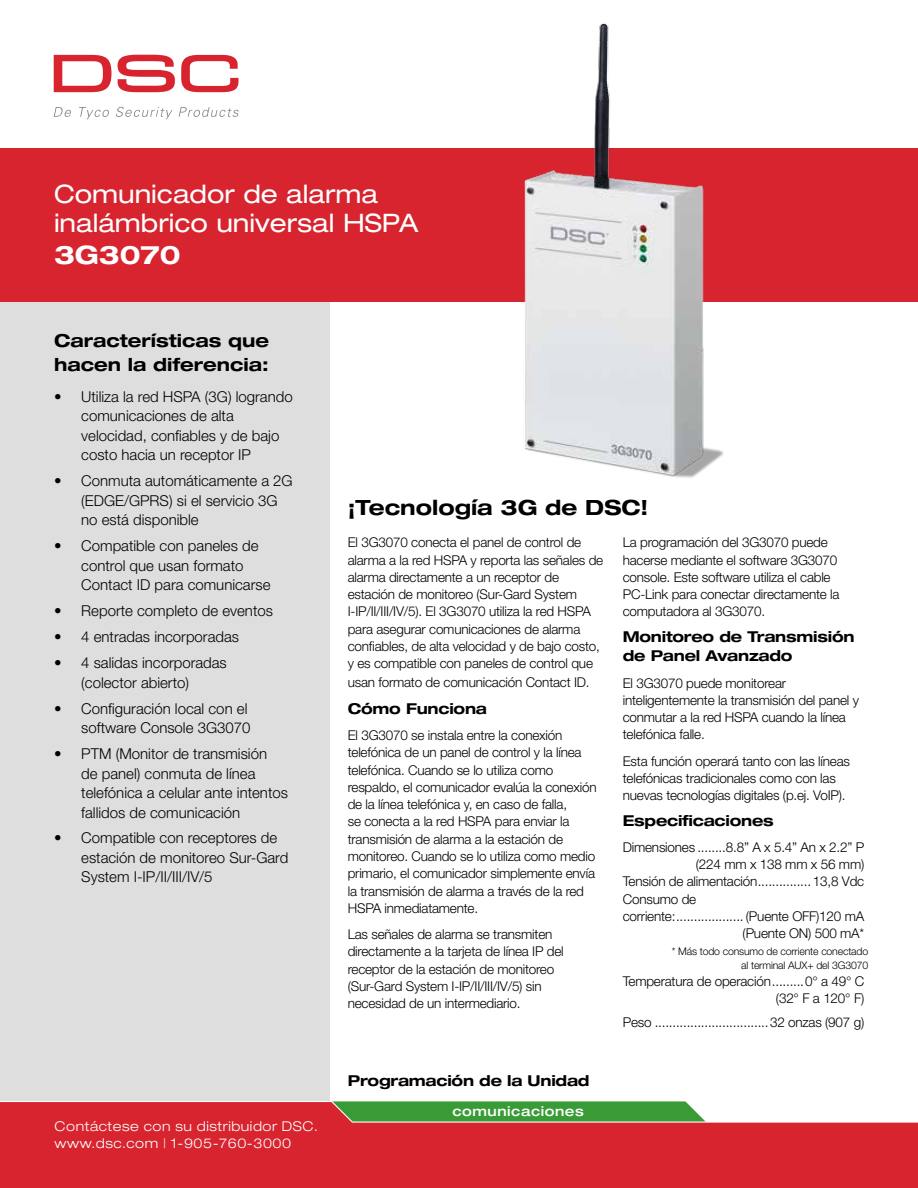
<style>
.page{position:relative;width:918px;height:1188px;background:#fff}
.page>*{position:absolute;margin:0;border:0;box-sizing:border-box;transform-origin:0 0}
.t1{font:expanded 25.5px/28.5px "Helvetica Neue LT Std";color:#fff}
.t2{font:700 expanded 25.5px "Helvetica Neue LT Std";color:#fff}
.t3{font:700 expanded 21px "Helvetica Neue LT Std";color:#000}
.t4{font:700 expanded 18px/24px "Helvetica Neue LT Std";color:#000}
.t5{font:300 15px/19.5px "Helvetica Neue LT Std";color:#000}
.t6{font:700 expanded 15px/19.5px "Helvetica Neue LT Std";letter-spacing:-.015em;color:#000}
.t7{font:300 13.5px/17.2px "Helvetica Neue LT Pro";letter-spacing:-.015em;color:#000}
.t8{font:300 expanded 13.5px/16.5px "Helvetica Neue LT Std";letter-spacing:.04em;color:#fff}
.t9{font:500 expanded 13.5px "Helvetica Neue LT Std";letter-spacing:.04em;color:#fff}
.t10{font:300 10.5px/13.5px "Helvetica Neue LT Pro";letter-spacing:-.015em;color:#000;text-align:right}
</style>
<div class="page">
<div style="left:0;top:162px;width:329px;height:1026px;background:#dededf"></div>
<div style="left:0;top:148px;width:918px;height:154px;background:#d7242f"></div>
<svg style="left:0;top:1100px;width:918px;height:88px;background:#cc4040"></svg>
<svg style="left:54px;top:55px;width:57px;height:37px"></svg>
<svg style="left:118px;top:55px;width:57px;height:37px"></svg>
<svg style="left:181px;top:55px;width:57px;height:37px"></svg>
<svg style="left:54px;top:107px;width:17px;height:10px"></svg>
<svg style="left:79px;top:107px;width:30px;height:12px"></svg>
<svg style="left:116px;top:107px;width:57px;height:12px"></svg>
<svg style="left:179px;top:107px;width:60px;height:10px"></svg>
<img style="left:524px;top:23px;width:200px;height:455px">
<h1 class="t1" style="left:54px;top:179px;width:366px">Comunicador de alarma inalámbrico universal HSPA</h1>
<h1 class="t2" style="left:54px;top:239px;width:128px">3G3070</h1>
<h3 class="t4" style="left:54px;top:328px;width:216px">Características que hacen la diferencia:</h3>
<p class="t5" style="left:81px;top:386px;width:213px;text-indent:-27px">• Utiliza la red HSPA (3G) logrando comunicaciones de alta velocidad, confiables y de bajo costo hacia un receptor IP</p>
<p class="t5" style="left:81px;top:471px;width:213px;text-indent:-27px">• Conmuta automáticamente a 2G (EDGE/GPRS) si el servicio 3G no está disponible</p>
<p class="t5" style="left:81px;top:536px;width:191px;text-indent:-27px">• Compatible con paneles de control que usan formato<br>Contact ID para comunicarse</p>
<p class="t5" style="left:54px;top:601px;width:220px">• Reporte completo de eventos</p>
<p class="t5" style="left:54px;top:627px;width:186px">• 4 entradas incorporadas</p>
<p class="t5" style="left:81px;top:653px;width:147px;text-indent:-27px">• 4 salidas incorporadas (colector abierto)</p>
<p class="t5" style="left:54px;top:698px;width:198px;text-align:right">• Configuración local con el software Console 3G3070</p>
<p class="t5" style="left:81px;top:744px;width:208px;text-indent:-27px">• PTM (Monitor de transmisión<br>de panel) conmuta de línea telefónica a celular ante intentos fallidos de comunicación</p>
<p class="t5" style="left:81px;top:828px;width:209px;text-indent:-27px">• Compatible con receptores de estación de monitoreo Sur-Gard<br>System I-IP/II/III/IV/5</p>
<p class="t8" style="left:55px;top:1118px;width:265px">Contáctese con su distribuidor DSC. www.dsc.com | 1-905-760-3000</p>
<h2 class="t3" style="left:348px;top:494px;width:302px">¡Tecnología 3G de DSC!</h2>
<p class="t7" style="left:348px;top:534px;width:257px">El 3G3070 conecta el panel de control de alarma a la red HSPA y reporta las señales de alarma directamente a un receptor de estación de monitoreo (Sur-Gard System I-IP/II/III/IV/5). El 3G3070 utiliza la red HSPA para asegurar comunicaciones de alarma confiables, de alta velocidad y de bajo costo, y es compatible con paneles de control que</p>
<p class="t7" style="left:348px;top:673px;width:243px">usan formato de comunicación Contact ID.</p>
<p class="t6" style="left:348px;top:698px;width:141px">Cómo Funciona</p>
<p class="t7" style="left:348px;top:727px;width:250px">El 3G3070 se instala entre la conexión telefónica de un panel de control y la línea telefónica. Cuando se lo utiliza como respaldo, el comunicador evalúa la conexión de la línea telefónica y, en caso de falla,<br>se conecta a la red HSPA para enviar la transmisión de alarma a la estación de monitoreo. Cuando se lo utiliza como medio primario, el comunicador simplemente envía la transmisión de alarma a través de la red HSPA inmediatamente.</p>
<p class="t7" style="left:348px;top:925px;width:217px">Las señales de alarma se transmiten directamente a la tarjeta de línea IP del receptor de la estación de monitoreo (Sur-Gard System I-IP/II/III/IV/5) sin necesidad de un intermediario.</p>
<p class="t6" style="left:348px;top:1070px;width:243px">Programación de la Unidad</p>
<p class="t9" style="left:452px;top:1102px;width:133px">comunicaciones</p>
<p class="t7" style="left:623px;top:534px;width:218px">La programación del 3G3070 puede hacerse mediante el software 3G3070 console. Este software utiliza el cable PC-Link para conectar directamente la computadora al 3G3070.</p>
<p class="t6" style="left:623px;top:626px;width:233px">Monitoreo de Transmisión de Panel Avanzado</p>
<p class="t7" style="left:623px;top:674px;width:238px">El 3G3070 puede monitorear inteligentemente la transmisión del panel y conmutar a la red HSPA cuando la línea telefónica falle.</p>
<p class="t7" style="left:623px;top:752px;width:229px">Esta función operará tanto con las líneas telefónicas tradicionales como con las nuevas tecnologías digitales (p.ej. VoIP).</p>
<p class="t6" style="left:623px;top:810px;width:153px">Especificaciones</p>
<p class="t7" style="left:623px;top:838px;width:243px">Dimensiones ........8.8” A x 5.4” An x 2.2” P</p>
<p class="t7" style="left:696px;top:856px;width:170px">(224 mm x 138 mm x 56 mm)</p>
<p class="t7" style="left:623px;top:873px;width:243px">Tensión de alimentación...............13,8 Vdc</p>
<p class="t7" style="left:623px;top:890px;width:75px">Consumo de</p>
<p class="t7" style="left:623px;top:907px;width:243px">corriente:................... (Puente OFF)120 mA</p>
<p class="t7" style="left:743px;top:925px;width:123px">(Puente ON) 500 mA*</p>
<p class="t10" style="left:672px;top:945px;width:198px">* Más todo consumo de corriente conectado al terminal AUX+ del 3G3070</p>
<p class="t7" style="left:623px;top:973px;width:243px;text-align:right">Temperatura de operación.........0° a 49° C (32° F a 120° F)</p>
<p class="t7" style="left:623px;top:1013px;width:243px">Peso ................................32 onzas (907 g)</p>
</div>
